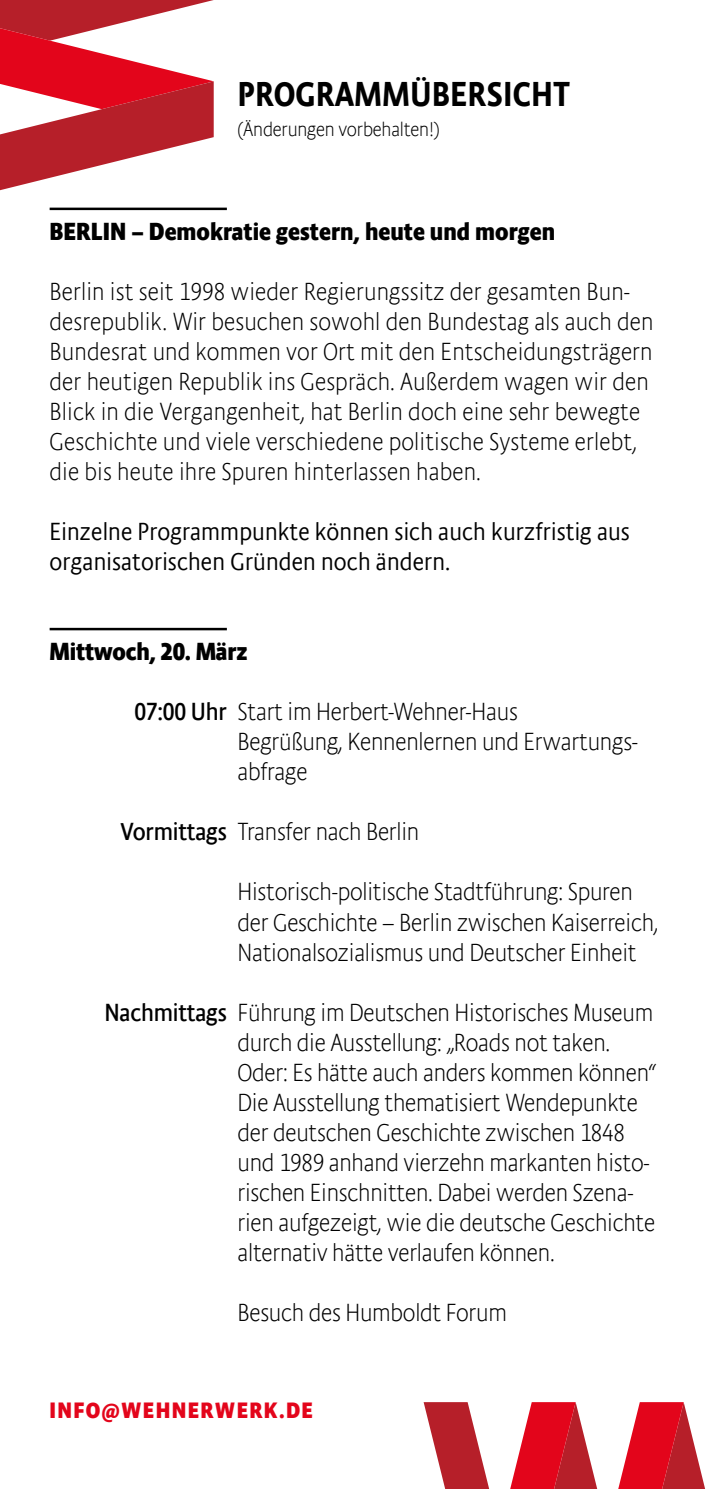
<style>
.page{position:relative;width:709px;height:1489px;background:#fff}
.page>*{position:absolute;margin:0;border:0;box-sizing:border-box;transform-origin:0 0}
.t1{font:500 35px "Absara Sans Headline Offc";color:#000}
.t2{font:100 25px/30px "Absara Sans Headline Offc";letter-spacing:-.01em;color:#000}
.t3{font:300 25px/30px "Absara Sans Headline Offc";letter-spacing:.005em;color:#000}
.t4{font:700 25px "Absara Sans Headline Offc";color:#000}
.t5{font:700 22.5px "Absara Sans Headline Offc";letter-spacing:.06em;color:#e3051b}
.t6{font:100 20px "Absara Sans Headline Offc";letter-spacing:-.01em;color:#000}
.s1{font-weight:400}
</style>
<div class="page">
<svg style="left:618px;top:1402px;width:87px;height:86px"></svg>
<svg style="left:510px;top:1402px;width:87px;height:86px"></svg>
<svg style="left:423px;top:1402px;width:66px;height:86px"></svg>
<svg style="left:0;top:0;width:214px;height:190px"></svg>
<hr style="left:50px;top:628px;width:177px;height:2px;background:#000">
<hr style="left:50px;top:208px;width:177px;height:2px;background:#000">
<h1 class="t1" style="left:237px;top:73px;width:334px">PROGRAMMÜBERSICHT</h1>
<p class="t6" style="left:237px;top:117px;width:204px">(Änderungen vorbehalten!)</p>
<p class="t4" style="left:50px;top:216px;width:507px">BERLIN – Demokratie gestern, heute und morgen</p>
<p class="t2" style="left:50px;top:276px;width:605px">Berlin ist seit 1998 wieder Regierungssitz der gesamten Bun&shy;desrepublik. Wir besuchen sowohl den Bundestag als auch den Bundesrat und kommen vor Ort mit den Entscheidungsträgern der heutigen Republik ins Gespräch. Außerdem wagen wir den Blick in die Vergangenheit, hat Berlin doch eine sehr bewegte Geschichte und viele verschiedene politische Systeme erlebt, die bis heute ihre Spuren hinterlassen haben.</p>
<p class="t3" style="left:50px;top:516px;width:582px">Einzelne Programmpunkte können sich auch kurzfristig aus organisatorischen Gründen noch ändern.</p>
<p class="t4" style="left:50px;top:636px;width:199px">Mittwoch, 20. März</p>
<p class="t2" style="left:134px;top:696px;width:385px"><span class="s1">07:00 Uhr</span> Start im Herbert-Wehner-Haus</p>
<p class="t2" style="left:237px;top:726px;width:402px">Begrüßung, Kennenlernen und Erwartungs&shy;abfrage</p>
<p class="t2" style="left:120px;top:816px;width:301px"><span class="s1">Vormittags</span> Transfer nach Berlin</p>
<p class="t2" style="left:237px;top:876px;width:422px">Historisch-politische Stadtführung: Spuren der Geschichte – Berlin zwischen Kaiserreich,<br>Nationalsozialismus und Deutscher Einheit</p>
<p class="t2" style="left:104px;top:996px;width:550px"><span class="s1">Nachmittags</span> Führung im Deutschen Historisches Museum</p>
<p class="t2" style="left:237px;top:1026px;width:420px">durch die Ausstellung: „Roads not taken.<br>Oder: Es hätte auch anders kommen können“ Die Ausstellung thematisiert Wendepunkte der deutschen Geschichte zwischen 1848 und 1989 anhand vierzehn markanten histo&shy;rischen Einschnitten. Dabei werden Szena&shy;rien aufgezeigt, wie die deutsche Geschichte alternativ hätte verlaufen können.</p>
<p class="t2" style="left:237px;top:1296px;width:271px">Besuch des Humboldt Forum</p>
<p class="t5" style="left:50px;top:1396px;width:265px">INFO@WEHNERWERK.DE</p>
</div>
